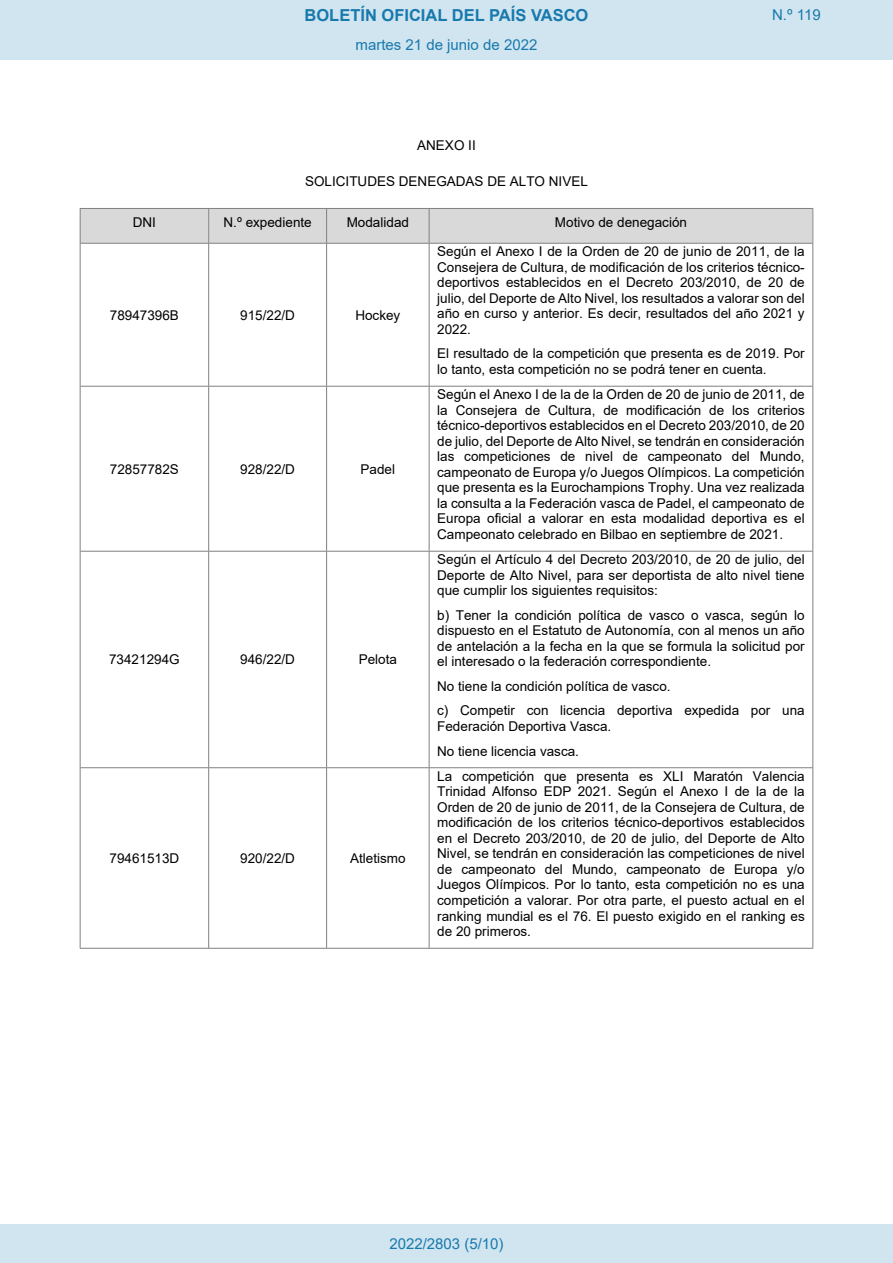
<style>
.page{position:relative;width:893px;height:1263px;background:#fff}
.page>*{position:absolute;margin:0;border:0;box-sizing:border-box;transform-origin:0 0}
.t1{font:700 16.5px "Arial";color:#1879ad}
.Paginacion_Centro{font:15px "Arial";color:#1879ad}
.t2{font:13.5px/15.5px "Arial";color:#000;text-align:justify}
</style>
<div class="page">
<div style="left:81px;top:209px;width:127px;height:34px;background:#d9d9d9"></div>
<div style="left:209px;top:209px;width:117px;height:34px;background:#d9d9d9"></div>
<div style="left:327px;top:209px;width:102px;height:34px;background:#d9d9d9"></div>
<div style="left:429px;top:209px;width:383px;height:34px;background:#d9d9d9"></div>
<hr style="left:80px;top:209px;width:1px;height:739px;background:#808080">
<hr style="left:208px;top:209px;width:1px;height:34px;background:#808080">
<hr style="left:208px;top:244px;width:1px;height:142px;background:#808080">
<hr style="left:208px;top:387px;width:1px;height:164px;background:#808080">
<hr style="left:208px;top:552px;width:1px;height:215px;background:#808080">
<hr style="left:208px;top:768px;width:1px;height:180px;background:#808080">
<hr style="left:326px;top:209px;width:1px;height:34px;background:#808080">
<hr style="left:326px;top:244px;width:1px;height:142px;background:#808080">
<hr style="left:326px;top:387px;width:1px;height:164px;background:#808080">
<hr style="left:326px;top:552px;width:1px;height:215px;background:#808080">
<hr style="left:326px;top:768px;width:1px;height:180px;background:#808080">
<hr style="left:429px;top:209px;width:1px;height:34px;background:#808080">
<hr style="left:429px;top:244px;width:1px;height:142px;background:#808080">
<hr style="left:429px;top:387px;width:1px;height:164px;background:#808080">
<hr style="left:429px;top:552px;width:1px;height:215px;background:#808080">
<hr style="left:429px;top:768px;width:1px;height:180px;background:#808080">
<hr style="left:812px;top:209px;width:1px;height:739px;background:#808080">
<hr style="left:80px;top:208px;width:733px;height:1px;background:#808080">
<hr style="left:81px;top:243px;width:731px;height:1px;background:#808080">
<hr style="left:81px;top:386px;width:731px;height:1px;background:#808080">
<hr style="left:81px;top:551px;width:731px;height:1px;background:#808080">
<hr style="left:81px;top:767px;width:731px;height:1px;background:#808080">
<hr style="left:80px;top:948px;width:733px;height:1px;background:#808080">
<div style="left:0;top:0;width:893px;height:60px;background:#d0e5f0"></div>
<div style="left:0;top:1225px;width:893px;height:38px;background:#d0e5f0"></div>
<p class="t1" style="left:305px;top:3px;width:285px">BOLETÍN OFICIAL DEL PAÍS VASCO</p>
<p class="Paginacion_Centro" style="left:772px;top:5px;width:50px">N.º 119</p>
<p class="Paginacion_Centro" style="left:356px;top:35px;width:183px">martes 21 de junio de 2022</p>
<p class="t2" style="left:417px;top:138px;width:60px">ANEXO II</p>
<p class="t2" style="left:305px;top:174px;width:284px">SOLICITUDES DENEGADAS DE ALTO NIVEL</p>
<p class="t2" style="left:133px;top:214px;width:25px">DNI</p>
<p class="t2" style="left:224px;top:214px;width:90px">N.º expediente</p>
<p class="t2" style="left:347px;top:214px;width:64px">Modalidad</p>
<p class="t2" style="left:555px;top:214px;width:134px">Motivo de denegación</p>
<p class="t2" style="left:110px;top:307px;width:71px">78947396B</p>
<p class="t2" style="left:240px;top:307px;width:56px">915/22/D</p>
<p class="t2" style="left:355px;top:307px;width:47px">Hockey</p>
<p class="t2" style="left:110px;top:461px;width:71px">72857782S</p>
<p class="t2" style="left:240px;top:461px;width:56px">928/22/D</p>
<p class="t2" style="left:361px;top:461px;width:36px">Padel</p>
<p class="t2" style="left:109px;top:652px;width:72px">73421294G</p>
<p class="t2" style="left:240px;top:652px;width:56px">946/22/D</p>
<p class="t2" style="left:359px;top:652px;width:40px">Pelota</p>
<p class="t2" style="left:109px;top:850px;width:71px">79461513D</p>
<p class="t2" style="left:240px;top:850px;width:56px">920/22/D</p>
<p class="t2" style="left:350px;top:850px;width:57px">Atletismo</p>
<p class="t2" style="left:437px;top:244px;width:369px">Según el Anexo I de la Orden de 20 de junio de 2011, de la Consejera de Cultura, de modificación de los criterios técnico&shy;deportivos establecidos en el Decreto 203/2010, de 20 de julio, del Deporte de Alto Nivel, los resultados a valorar son del año en curso y anterior. Es decir, resultados del año 2021 y 2022.</p>
<p class="t2" style="left:437px;top:346px;width:369px">El resultado de la competición que presenta es de 2019. Por lo tanto, esta competición no se podrá tener en cuenta.</p>
<p class="t2" style="left:437px;top:387px;width:369px">Según el Anexo I de la de la Orden de 20 de junio de 2011, de la Consejera de Cultura, de modificación de los criterios técnico-deportivos establecidos en el Decreto 203/2010, de 20 de julio, del Deporte de Alto Nivel, se tendrán en consideración las competiciones de nivel de campeonato del Mundo, campeonato de Europa y/o Juegos Olímpicos. La competición que presenta es la Eurochampions Trophy. Una vez realizada la consulta a la Federación vasca de Padel, el campeonato de Europa oficial a valorar en esta modalidad deportiva es el Campeonato celebrado en Bilbao en septiembre de 2021.</p>
<p class="t2" style="left:437px;top:552px;width:369px">Según el Artículo 4 del Decreto 203/2010, de 20 de julio, del Deporte de Alto Nivel, para ser deportista de alto nivel tiene que cumplir los siguientes requisitos:</p>
<p class="t2" style="left:437px;top:607px;width:369px">b) Tener la condición política de vasco o vasca, según lo dispuesto en el Estatuto de Autonomía, con al menos un año de antelación a la fecha en la que se formula la solicitud por el interesado o la federación correspondiente.</p>
<p class="t2" style="left:437px;top:674px;width:369px;line-height:24.5px">No tiene la condición política de vasco.<br>c) Competir con licencia deportiva expedida por una</p>
<p class="t2" style="left:437px;top:714px;width:176px;line-height:24.6px">Federación Deportiva Vasca.<br>No tiene licencia vasca.</p>
<p class="t2" style="left:437px;top:768px;width:369px">La competición que presenta es XLI Maratón Valencia Trinidad Alfonso EDP 2021. Según el Anexo I de la de la Orden de 20 de junio de 2011, de la Consejera de Cultura, de modificación de los criterios técnico-deportivos establecidos en el Decreto 203/2010, de 20 de julio, del Deporte de Alto Nivel, se tendrán en consideración las competiciones de nivel de campeonato del Mundo, campeonato de Europa y/o Juegos Olímpicos. Por lo tanto, esta competición no es una competición a valorar. Por otra parte, el puesto actual en el ranking mundial es el 76. El puesto exigido en el ranking es de 20 primeros.</p>
<p class="Paginacion_Centro" style="left:389px;top:1234px;width:116px">2022/2803 (5/10)</p>
</div>
